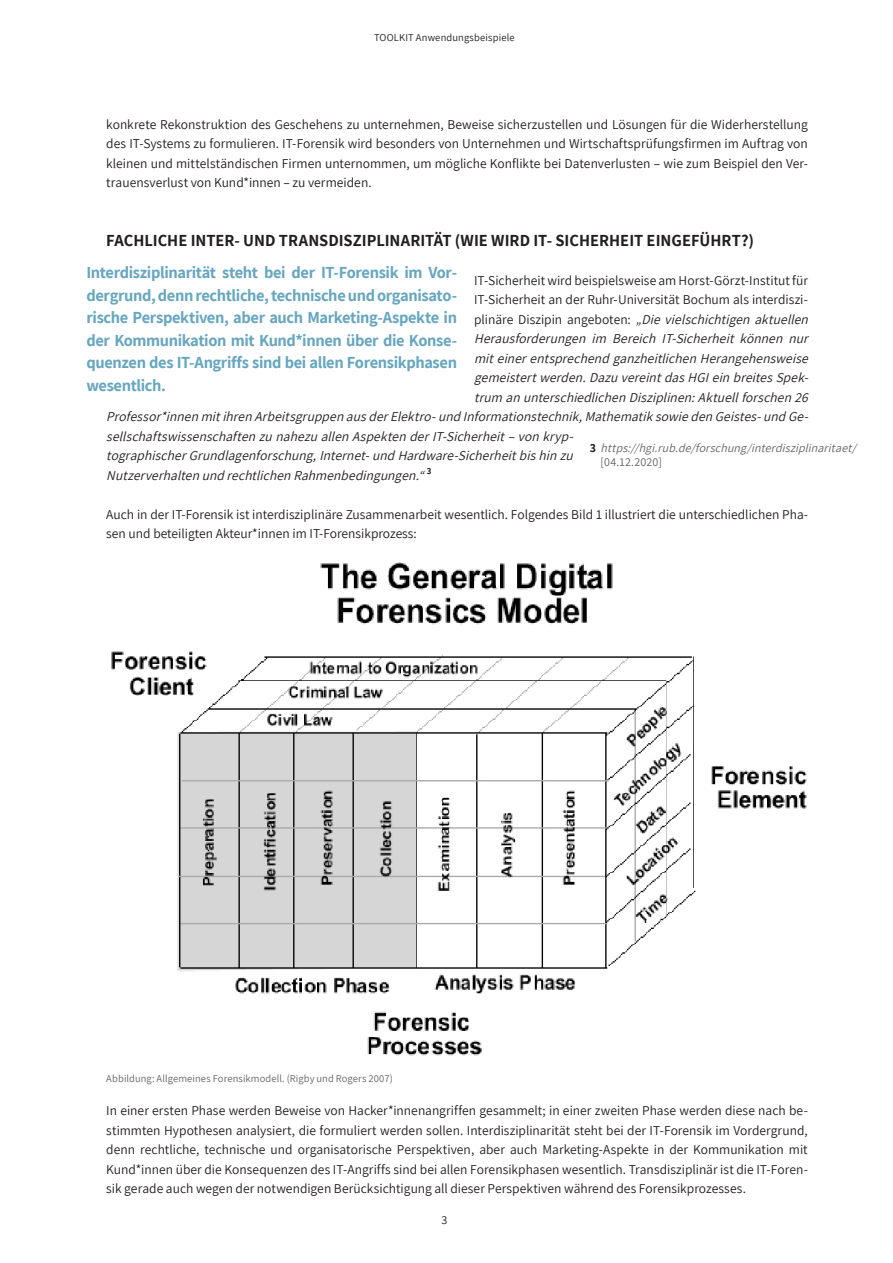
<style>
.page{position:relative;width:893px;height:1263px;background:#fff}
.page>*{position:absolute;margin:0;border:0;box-sizing:border-box;transform-origin:0 0}
.t1{font:700 16.5px/22.5px "Assistant";letter-spacing:-.025em;color:#67a6bf;text-align:justify}
.t2{font:700 16.5px "Assistant";color:#231e20}
.t3{font:13.5px/19.5px "Assistant";color:#231e20;text-align:justify}
.t4{font:italic 13.5px "Assistant";color:#231e20}
.t5{font:italic 12px/13.5px "Assistant";color:#636466}
.t6{font:12px "Assistant";color:#231e20}
.t7{font:10.5px "Assistant";letter-spacing:.01em;color:#636466}
.t8{font:10.5px "Assistant";letter-spacing:.015em;color:#231e20}
.s1{font-style:normal}
.s2{font-weight:700;font-style:normal;color:#231e20}
</style>
<div class="page">
<img style="left:111px;top:562px;width:696px;height:494px">
<p class="t8" style="left:374px;top:30px;width:142px">TOOLKIT Anwendungsbeispiele</p>
<p class="t3" style="left:106px;top:114px;width:703px">konkrete Rekonstruktion des Geschehens zu unternehmen, Beweise sicherzustellen und Lösungen für die Widerherstellung des IT-Systems zu formulieren. IT-Forensik wird besonders von Unternehmen und Wirtschaftsprüfungsfirmen im Auftrag von kleinen und mittelständischen Firmen unternommen, um mögliche Konflikte bei Datenverlusten – wie zum Beispiel den Ver&shy;trauensverlust von Kund*innen – zu vermeiden.</p>
<p class="t2" style="left:106px;top:229px;width:649px">Fachliche I nter- und Transdisziplinarität (Wie wird IT- Sicherheit eingeführt?)</p>
<p class="t3" style="left:474px;top:270px;width:335px">IT-Sicherheit wird beispielsweise am Horst-Görzt-Institut für</p>
<p class="t3" style="left:474px;top:289px;width:335px">IT-Sicherheit an der Ruhr-Universität Bochum als interdiszi-</p>
<p class="t4" style="left:474px;top:310px;width:339px"><span class="s1">p l i n ä re D i sz i p i n a n ge b ote n :</span> „Die vielschichtigen aktuellen</p>
<p class="t4" style="left:474px;top:329px;width:339px">Herausforderungen im Bereich IT-Sicherheit können nur</p>
<p class="t4" style="left:474px;top:349px;width:339px">miteinerentsprechend ganzheitlichenHerangehensweise</p>
<p class="t4" style="left:474px;top:368px;width:339px">gemeistertwerden.DazuvereintdasHGIeinbreitesSpek-</p>
<p class="t4" style="left:474px;top:388px;width:339px">trum anunterschiedlichenDisziplinen:Aktuellforschen26</p>
<p class="t4" style="left:106px;top:407px;width:707px">Professor*innenmitihrenArbeitsgruppenausderElektro-und Informationstechnik,MathematiksowiedenGeistes-und Ge-</p>
<p class="t4" style="left:106px;top:427px;width:472px">sellschaftswissenschaftenzunahezuallenAspektenderIT-Sicherheit–vonkryp-</p>
<p class="t4" style="left:106px;top:446px;width:472px">tographischerGrundlagenforschung,Internet-und Hardware-Sicherheitbishinzu</p>
<p class="t4" style="left:106px;top:466px;width:327px">Nutzerverhaltenund rechtlichenRahmenbedingungen.“<sup>3</sup></p>
<p class="t3" style="left:106px;top:504px;width:703px">Auch in der IT-Forensik ist interdisziplinäre Zusammenarbeit wesentlich. Folgendes Bild 1 illustriert die unterschiedlichen Pha&shy;sen und beteiligten Akteur*innen im IT-Forensikprozess:</p>
<p class="t1" style="left:86px;top:261px;width:372px">I nterdisziplinarität steht bei der IT-Forensik im Vor&shy;dergrund, denn rechtliche, technische und organisato&shy;rische Perspektiven, aber auch Marketing-Aspekte in der Kommunikation mit Kund*innen über die Konse&shy;quenzen des IT-Angriffs sind bei allen Forensikphasen wesentlich.</p>
<p class="t5" style="left:600px;top:441px;width:261px;text-indent:-11px"><span class="s2">3</span> https://hgi.rub.de/forschung/interdisziplinaritaet/ <span class="s1">[04.12.2020]</span></p>
<p class="t7" style="left:106px;top:1071px;width:288px">Abbildung: Allgemeines Forensikmodell. (Rigby und Rogers 2007)</p>
<p class="t3" style="left:106px;top:1100px;width:703px">In einer ersten Phase werden Beweise von Hacker*innenangriffen gesammelt; in einer zweiten Phase werden diese nach be&shy;stimmten Hypothesen analysiert, die formuliert werden sollen. Interdisziplinarität steht bei der IT-Forensik im Vordergrund, denn rechtliche, technische und organisatorische Perspektiven, aber auch Marketing-Aspekte in der Kommunikation mit Kund*innen über die Konsequenzen des IT-Angriffs sind bei allen Forensikphasen wesentlich. Transdisziplinär ist die IT-Foren&shy;sik gerade auch wegen der notwendigen Berücksichtigung all dieser Perspektiven während des Forensikprozesses.</p>
<p class="t6" style="left:441px;top:1211px;width:7px">3</p>
</div>
